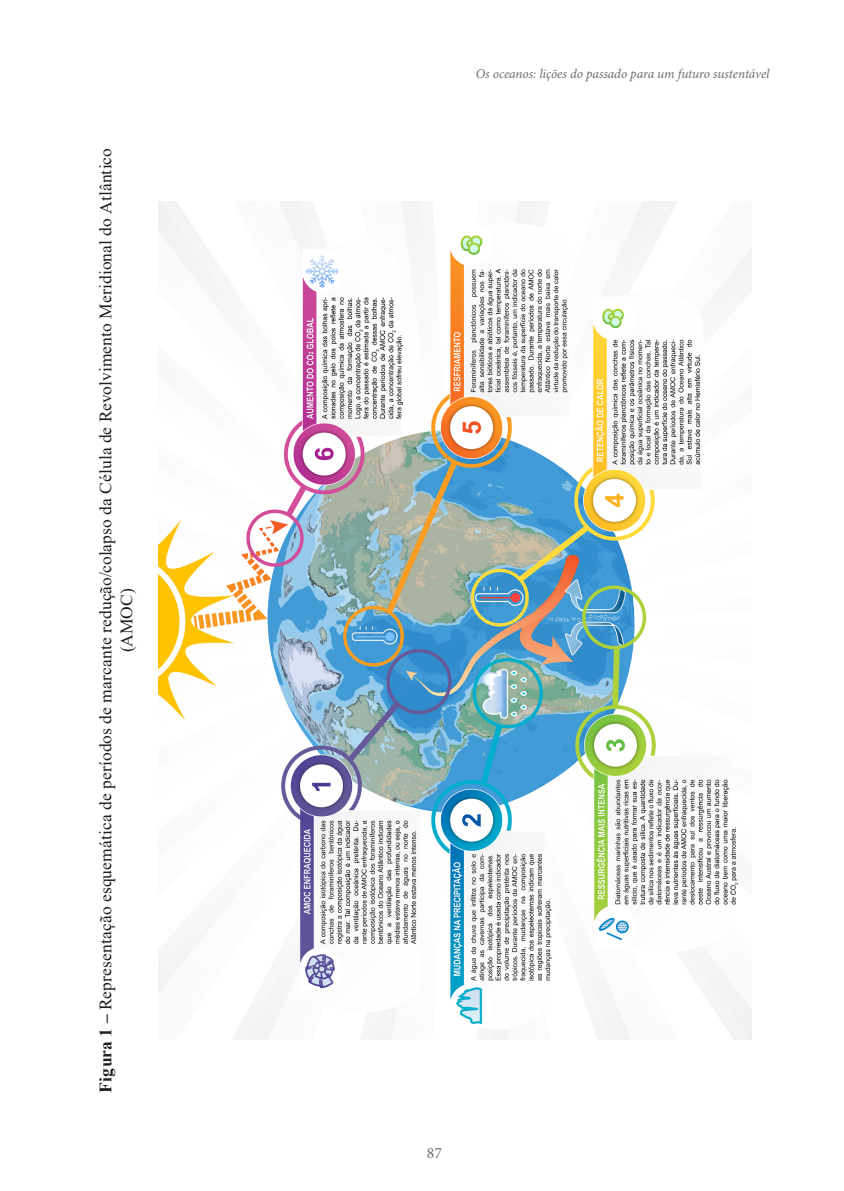
<style>
.page{position:relative;width:844px;height:1191px;background:#fff}
.page>*{position:absolute;margin:0;border:0;box-sizing:border-box;transform-origin:0 0}
.t1{font:17.5px/21px "Times New Roman";letter-spacing:.005em;color:#231f20;text-align:center}
.t2{font:15.75px "Minion Pro";color:#6c6d70}
.t3{font:italic 13.3px "Minion Pro";letter-spacing:-.005em;color:#6c6d70}
.s1{font-weight:700}
</style>
<div class="page">
<img style="left:159px;top:201px;width:592px;height:838px">
<p class="t1" style="left:94px;top:1092px;width:946px;rotate:-90deg"><span class="s1">Figura 1 –</span> Representação esquemática de períodos de marcante redução/colapso da Célula de Revolvimento Meridional do Atlântico (AMOC)</p>
<p class="t3" style="left:476px;top:65px;width:295px">Os oceanos: lições do passado para um futuro sustentável</p>
<p class="t2" style="left:426px;top:1142px;width:17px">87</p>
</div>
